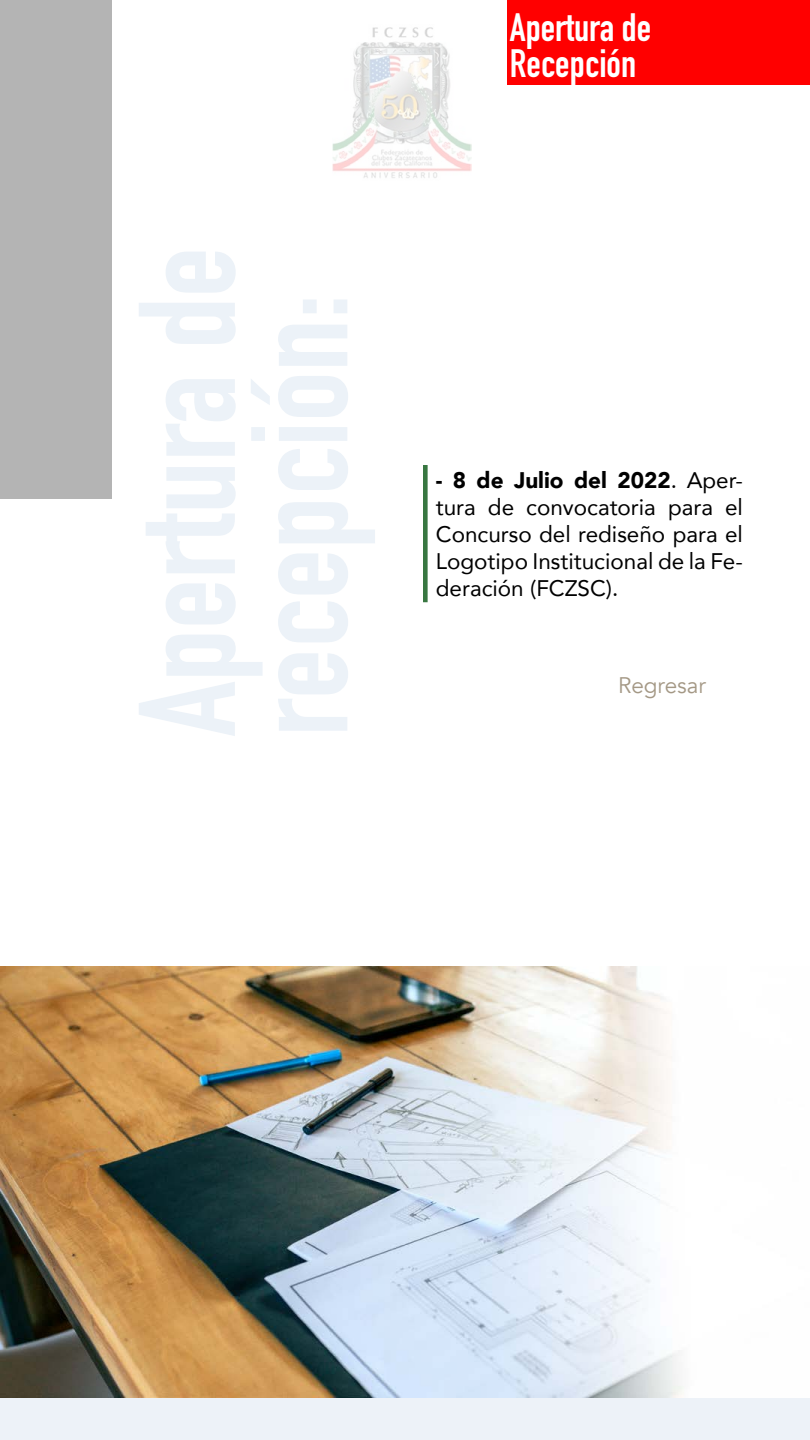
<style>
.page{position:relative;width:810px;height:1440px;background:#fff}
.page>*{position:absolute;margin:0;border:0;box-sizing:border-box;transform-origin:0 0}
.t1{font:700 39px/36px "DIN Condensed";color:#fff}
.t2{font:22.5px/27px "Avenir";color:#000;text-align:justify}
.t3{font:22.5px "Avenir";color:#a49885}
.s1{font-weight:900}
</style>
<div class="page">
<img style="left:333px;top:27px;width:138px;height:151px">
<div style="left:507px;top:0;width:303px;height:85px;background:#f00"></div>
<div style="left:0;top:0;width:111px;height:499px;background:#b4b4b4"></div>
<img style="left:0;top:966px;width:684px;height:431px">
<div style="left:0;top:1398px;width:810px;height:42px;background:#edf2f8"></div>
<svg style="left:423px;top:465px;width:5px;height:137px"></svg>
<h1 class="t1" style="left:510px;top:9px;width:143px">Apertura de<br>Recepción</h1>
<p class="t2" style="left:436px;top:466px;width:309px"><span class="s1">- 8 de Julio del 2022</span>. Aper&shy;tura de convocatoria para el Concurso del rediseño para el Logotipo Institucional de la Fe&shy;deración (FCZSC).</p>
<p class="t3" style="left:618px;top:671px;width:89px">Regresar</p>
</div>
